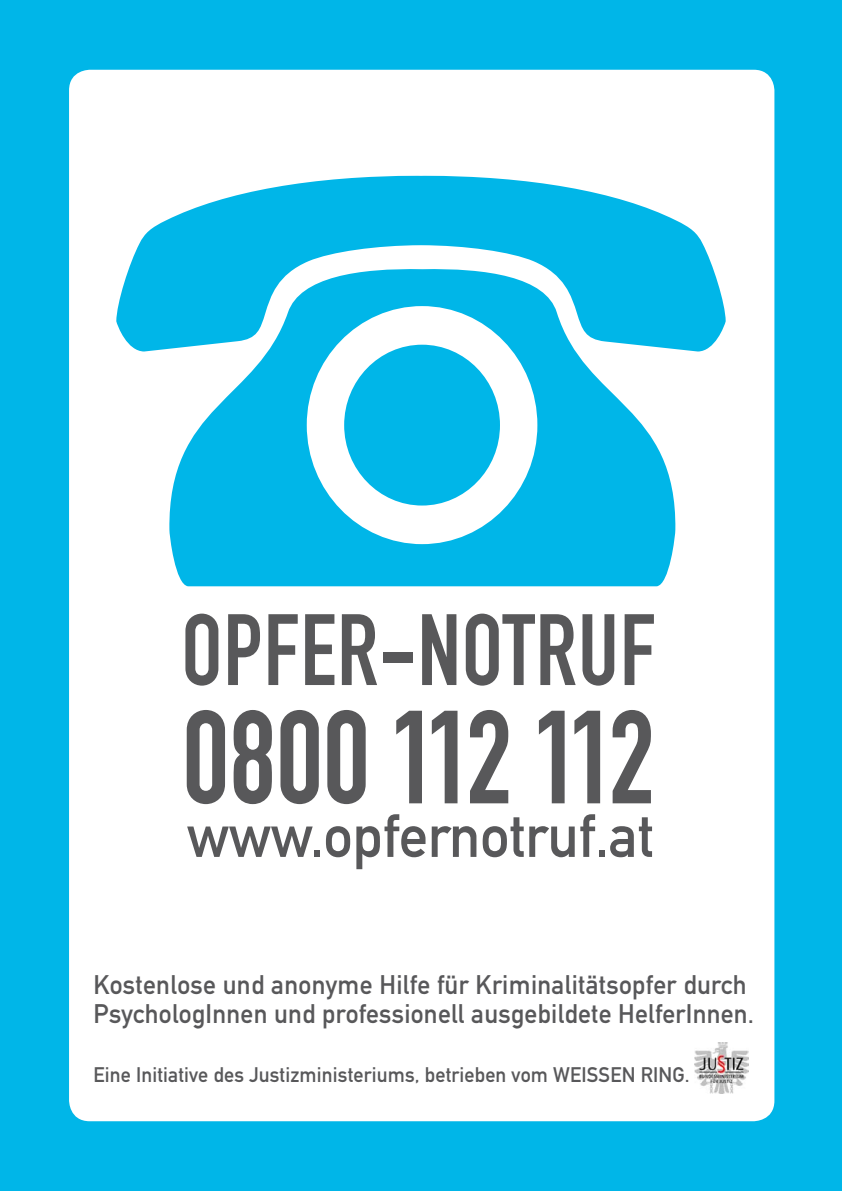
<style>
.page{position:relative;width:842px;height:1191px;background:#00b6e8}
.page>*{position:absolute;margin:0;border:0;box-sizing:border-box;transform-origin:0 0}
.t1{font:99.4px "DIN Engschrift";letter-spacing:.01em;color:#58585a}
.t2{font:59.9px "DIN Mittelschrift";color:#58585a}
.t3{font:26.5px/28.5px "DIN Mittelschrift";letter-spacing:.01em;color:#58585a}
.t4{font:20.8px "DIN Mittelschrift";letter-spacing:.01em;color:#58585a}
</style>
<div class="page">
<div style="left:69px;top:70px;width:705px;height:1051px;background:#fff;border-radius:21px"></div>
<img style="left:694px;top:1043px;width:55px;height:50px">
<svg style="left:169px;top:351px;width:507px;height:235px;fill:#00b6e8"></svg>
<svg style="left:116px;top:176px;width:610px;height:175px;fill:#00b6e8"></svg>
<svg style="left:187px;top:710px;width:464px;height:94px"></svg>
<h1 class="t1" style="left:181px;top:592px;width:476px">OPFER-NOTRUF</h1>
<h2 class="t2" style="left:187px;top:800px;width:468px">www.opfernotruf.at</h2>
<p class="t3" style="left:94px;top:970px;width:662px">Kostenlose und anonyme Hilfe für Kriminalitätsopfer durch<br>PsychologInnen und professionell ausgebildete HelferInnen.</p>
<p class="t4" style="left:94px;top:1062px;width:598px">Eine Initiative des Justizministeriums, betrieben vom Weissen Ring.</p>
</div>
